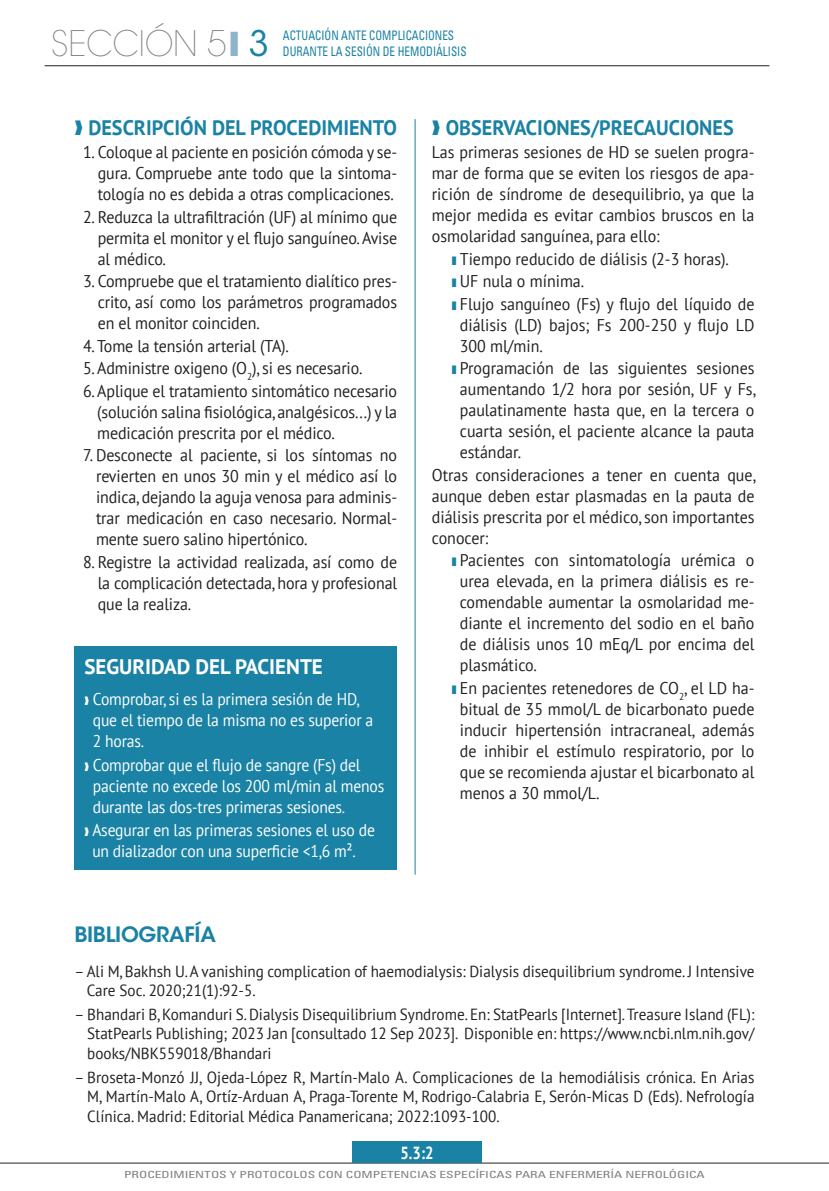
<style>
.page{position:relative;width:829px;height:1191px;background:#fff}
.page>*{position:absolute;margin:0;border:0;box-sizing:border-box;transform-origin:0 0}
.t1{font:200 35px "ITC Avant Garde Std";color:#808285;scale:.95 1}
.LADILLO{font:700 21px "PT Sans";color:#1a82a4;scale:.96 1}
.t2{font:700 21px "PT Sans";color:#fff}
.t3{font:600 21px "ITC Avant Garde Std";letter-spacing:-.015em;color:#1a82a4}
.t4{font:700 17.5px "PT Sans";color:#fff;scale:.85 1}
.CPO_DE_TEXTO_GENERAL{font:16.97px/21px "PT Sans";letter-spacing:-.01em;color:#231f20;text-align:justify;scale:.94 1}
.t5{font:16.97px/21px "PT Sans";letter-spacing:-.01em;color:#fff;scale:.92 1}
.BIBLIOGRAFÍA{font:16.1px/19.2px "PT Sans";color:#231f20;text-align:justify;scale:.94 1}
.BAJO_NUMERO{font:condensed 13.12px "Univers LT Std";color:#1a82a4;scale:.85 1}
.t6{font:condensed 9.8px "Univers LT Std";color:#808285;scale:1.37 1}
.s1{color:#8fb3c9}
.s2{font-weight:400;color:#1a82a4}
.s3{color:#1a82a4}
</style>
<div class="page">
<hr style="left:0;top:1162px;width:828px;height:1px;background:#231f20">
<hr style="left:45px;top:65px;width:724px;height:1px;background:#231f20">
<hr style="left:415px;top:119px;width:1px;height:755px;background:#1a82a4">
<div style="left:74px;top:646px;width:323px;height:223px;background:#1a82a4"></div>
<div style="left:352px;top:1141px;width:129px;height:22px;background:#1a82a4"></div>
<p class="t1" style="left:51px;top:23px;width:231px">SECCIÓN 5<span class="s1">❙</span> <span class="s2">3</span></p>
<p class="BAJO_NUMERO" style="left:283px;top:27px;width:203px">ACTUACIÓN ANTE COMPLICACIONES</p>
<p class="BAJO_NUMERO" style="left:283px;top:43px;width:217px">DURANTE LA SESIÓN DE HEMODIÁLISIS</p>
<p class="LADILLO" style="left:74px;top:113px;width:337px">❱ DESCRIPCIÓN DEL PROCEDIMIENTO</p>
<p class="CPO_DE_TEXTO_GENERAL" style="left:98px;top:141px;width:320px;text-indent:-15px">1. Coloque al paciente en posición cómoda y se&shy;gura. Compruebe ante todo que la sintoma&shy;tología no es debida a otras complicaciones.</p>
<p class="CPO_DE_TEXTO_GENERAL" style="left:98px;top:206px;width:320px;text-indent:-15px">2. Reduzca la ultrafiltración (UF) al mínimo que permita el monitor y el flujo sanguíneo. Avise al médico.</p>
<p class="CPO_DE_TEXTO_GENERAL" style="left:98px;top:270px;width:320px;text-indent:-15px">3. Compruebe que el tratamiento dialítico pres&shy;crito, así como los parámetros programados en el monitor coinciden.</p>
<p class="CPO_DE_TEXTO_GENERAL" style="left:83px;top:335px;width:220px">4. Tome la tensión arterial (TA).</p>
<p class="CPO_DE_TEXTO_GENERAL" style="left:83px;top:357px;width:299px">5. Administre oxigeno (O<sub>2</sub>), si es necesario.</p>
<p class="CPO_DE_TEXTO_GENERAL" style="left:97px;top:380px;width:320px;text-indent:-14px">6. Aplique el tratamiento sintomático necesario (solución salina fisiológica, analgésicos...) y la medicación prescrita por el médico.</p>
<p class="CPO_DE_TEXTO_GENERAL" style="left:96px;top:444px;width:322px;text-indent:-13px">7. Desconecte al paciente, si los síntomas no revierten en unos 30 min y el médico así lo indica, dejando la aguja venosa para adminis&shy;trar medicación en caso necesario. Normal&shy;mente suero salino hipertónico.</p>
<p class="CPO_DE_TEXTO_GENERAL" style="left:98px;top:551px;width:320px;text-indent:-15px">8. Registre la actividad realizada, así como de la complicación detectada, hora y profesional que la realiza.</p>
<p class="t2" style="left:84px;top:653px;width:240px">SEGURIDAD DEL PACIENTE</p>
<p class="t5" style="left:93px;top:688px;width:306px;text-indent:-8px">❱ Comprobar, si es la primera sesión de HD, que el tiempo de la misma no es superior a<br>2 horas.</p>
<p class="t5" style="left:93px;top:754px;width:318px;text-indent:-8px">❱ Comprobar que el flujo de sangre (Fs) del paciente no excede los 200 ml/min al menos durante las dos-tres primeras sesiones.</p>
<p class="t5" style="left:92px;top:819px;width:308px;text-indent:-8px">❱ Asegurar en las primeras sesiones el uso de un dializador con una superficie &lt;1,6 m².</p>
<p class="LADILLO" style="left:432px;top:113px;width:316px">❱ OBSERVACIONES/PRECAUCIONES</p>
<p class="CPO_DE_TEXTO_GENERAL" style="left:432px;top:141px;width:345px">Las primeras sesiones de HD se suelen progra&shy;mar de forma que se eviten los riesgos de apa&shy;rición de síndrome de desequilibrio, ya que la mejor medida es evitar cambios bruscos en la osmolaridad sanguínea, para ello:</p>
<p class="CPO_DE_TEXTO_GENERAL" style="left:451px;top:248px;width:296px"><span class="s3">❚</span> Tiempo reducido de diálisis (2-3 horas).</p>
<p class="CPO_DE_TEXTO_GENERAL" style="left:451px;top:270px;width:142px"><span class="s3">❚</span> UF nula o mínima.</p>
<p class="CPO_DE_TEXTO_GENERAL" style="left:460px;top:293px;width:315px;text-indent:-8px"><span class="s3">❚</span> Flujo sanguíneo (Fs) y flujo del líquido de diálisis (LD) bajos; Fs 200-250 y flujo LD 300 ml/min.</p>
<p class="CPO_DE_TEXTO_GENERAL" style="left:460px;top:357px;width:316px;text-indent:-8px"><span class="s3">❚</span> Programación de las siguientes sesiones aumentando 1/2 hora por sesión, UF y Fs, paulatinamente hasta que, en la tercera o cuarta sesión, el paciente alcance la pauta estándar.</p>
<p class="CPO_DE_TEXTO_GENERAL" style="left:432px;top:464px;width:346px">Otras consideraciones a tener en cuenta que, aunque deben estar plasmadas en la pauta de diálisis prescrita por el médico, son importantes conocer:</p>
<p class="CPO_DE_TEXTO_GENERAL" style="left:460px;top:549px;width:315px;text-indent:-8px"><span class="s3">❚</span> Pacientes con sintomatología urémica o urea elevada, en la primera diálisis es re&shy;comendable aumentar la osmolaridad me&shy;diante el incremento del sodio en el baño de diálisis unos 10 mEq/L por encima del plasmático.</p>
<p class="CPO_DE_TEXTO_GENERAL" style="left:460px;top:677px;width:315px;text-indent:-8px"><span class="s3">❚</span> En pacientes retenedores de CO<sub>2</sub>, el LD ha&shy;bitual de 35 mmol/L de bicarbonato puede inducir hipertensión intracraneal, además de inhibir el estímulo respiratorio, por lo que se recomienda ajustar el bicarbonato al menos a 30 mmol/L.</p>
<p class="t3" style="left:74px;top:921px;width:143px">BIBLIOGRAFÍA</p>
<p class="BIBLIOGRAFÍA" style="left:87px;top:960px;width:711px;text-indent:-12px">– Ali M, Bakhsh U. A vanishing complication of haemodialysis: Dialysis disequilibrium syndrome. J Intensive<br>Care Soc. 2020;21(1):92-5.</p>
<p class="BIBLIOGRAFÍA" style="left:87px;top:1004px;width:711px;text-indent:-13px">– Bhandari B, Komanduri S. Dialysis Disequilibrium Syndrome. En: StatPearls [Internet]. Treasure Island (FL):<br>StatPearls Publishing; 2023 Jan [consultado 12 Sep 2023]. Disponible en: https://www.ncbi.nlm.nih.gov/ books/NBK559018/Bhandari</p>
<p class="BIBLIOGRAFÍA" style="left:87px;top:1067px;width:711px;text-indent:-13px">– Broseta-Monzó JJ, Ojeda-López R, Martín-Malo A. Complicaciones de la hemodiálisis crónica. En Arias M, Martín-Malo A, Ortíz-Arduan A, Praga-Torente M, Rodrigo-Calabria E, Serón-Micas D (Eds). Nefrología Clínica. Madrid: Editorial Médica Panamericana; 2022:1093-100.</p>
<p class="t4" style="left:400px;top:1141px;width:40px">5.3:2</p>
<p class="t6" style="left:124px;top:1168px;width:425px">PROCEDIMIENTOS Y PROTOCOLOS CON COMPETENCIAS ESPECÍFICAS PARA ENFERMERÍA NEFROLÓGICA</p>
</div>
